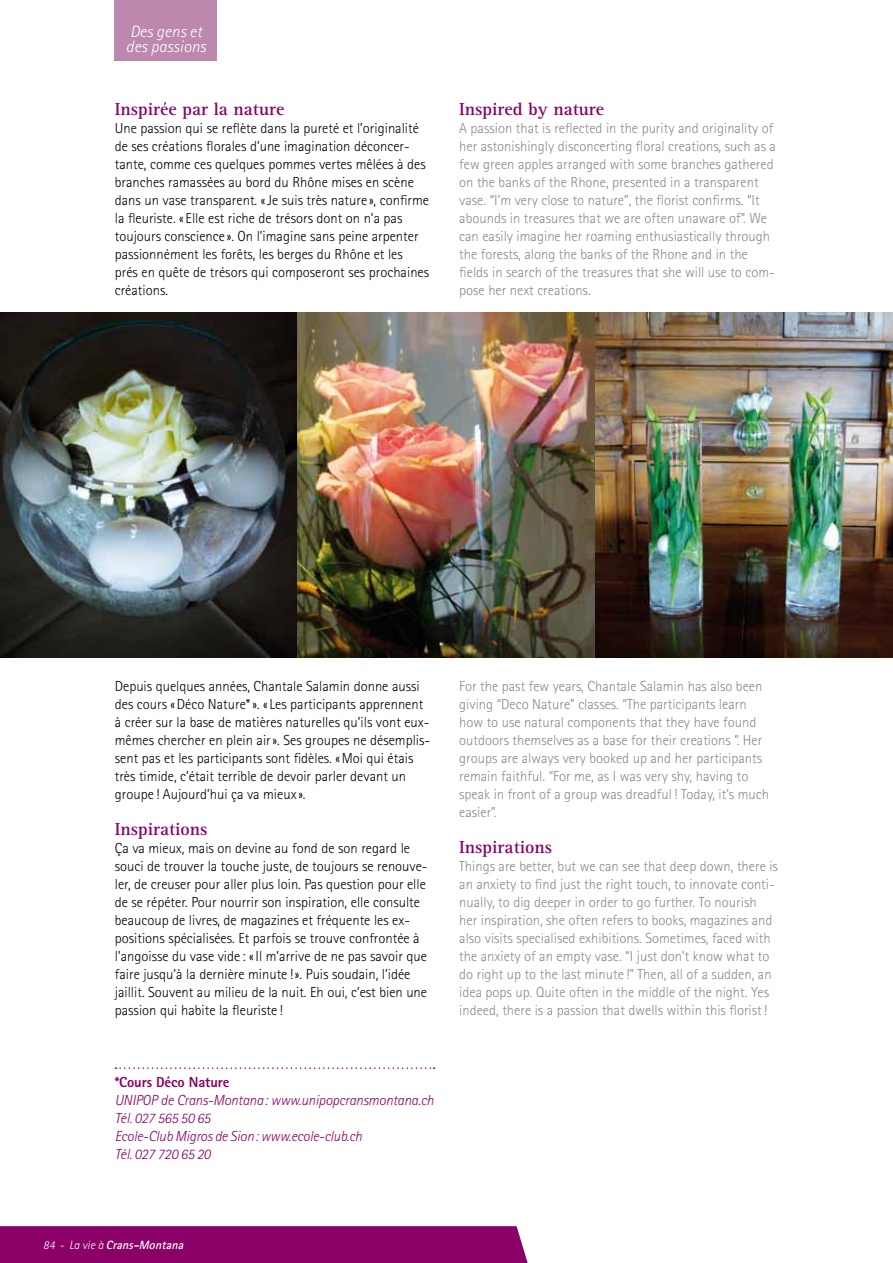
<style>
.page{position:relative;width:893px;height:1263px;background:#fff}
.page>*{position:absolute;margin:0;border:0;box-sizing:border-box;transform-origin:0 0}
.t1{font:700 18px "Rotis Serif";color:#8a0066}
.t2{font:italic 300 16.5px/15px "Rotis Sans Serif";letter-spacing:.01em;color:#fff}
.t3{font:300 14.55px/18px "Rotis Sans Serif";color:#87888a}
.t4{font:300 14.55px/18px "Rotis Sans Serif";color:#000}
.t5{font:italic 300 14.55px/18px "Rotis Sans Serif";letter-spacing:-.01em;color:#8a0066}
.t6{font:800 14.55px "Rotis Sans Serif";letter-spacing:-.01em;color:#8a0066}
.t7{font:italic 700 12px "Rotis Sans Serif";color:#fff}
.s1{font-weight:300}
</style>
<div class="page">
<div style="left:0;top:1226px;width:528px;height:37px;background:#8a0066"></div>
<div style="left:115px;top:0;width:102px;height:61px;background:#bd88ad"></div>
<svg style="left:116px;top:1067px;width:319px;height:2px"></svg>
<img style="left:0;top:313px;width:893px;height:345px">
<p class="t2" style="left:126px;top:24px;width:81px">Des gens et des passions</p>
<p class="t1" style="left:115px;top:98px;width:171px">Inspirée par la nature</p>
<p class="t4" style="left:115px;top:119px;width:316px">Une passion qui se reflète dans la pureté et l’originalité de ses créations florales d’une imagination déconcer&shy;tante, comme ces quelques pommes vertes mêlées à des branches ramassées au bord du Rhône mises en scène dans un vase transparent. «Je suis très nature », confirme la fleuriste. « Elle est riche de trésors dont on n’a pas toujours conscience ». On l’imagine sans peine arpenter passionnément les forêts, les berges du Rhône et les prés en quête de trésors qui composeront ses prochaines créations.</p>
<p class="t1" style="left:459px;top:98px;width:146px">Inspired by nature</p>
<p class="t3" style="left:459px;top:119px;width:318px">A passion that is reflected in the purity and originality of her astonishingly disconcerting floral creations, such as a few green apples arranged with some branches gathered on the banks of the Rhone, presented in a transparent vase. “I’m very close to nature”, the florist confirms. “It abounds in treasures that we are often unaware of”. We can easily imagine her roaming enthusiastically through the forests, along the banks of the Rhone and in the fields in search of the treasures that she will use to com&shy;pose her next creations.</p>
<p class="t4" style="left:115px;top:677px;width:317px">Depuis quelques années, Chantale Salamin donne aussi des cours «Déco Nature*». «Les participants apprennent à créer sur la base de matières naturelles qu’ils vont eux&shy;mêmes chercher en plein air». Ses groupes ne désemplis&shy;sent pas et les participants sont fidèles. «Moi qui étais très timide, c’était terrible de devoir parler devant un groupe ! Aujourd’hui ça va mieux ».</p>
<p class="t1" style="left:115px;top:818px;width:94px">Inspirations</p>
<p class="t4" style="left:115px;top:839px;width:314px">Ça va mieux, mais on devine au fond de son regard le souci de trouver la touche juste, de toujours se renouve&shy;ler, de creuser pour aller plus loin. Pas question pour elle de se répéter. Pour nourrir son inspiration, elle consulte beaucoup de livres, de magazines et fréquente les ex&shy;positions spécialisées. Et parfois se trouve confrontée à l’angoisse du vase vide : «Il m’arrive de ne pas savoir que faire jusqu’à la dernière minute !». Puis soudain, l’idée jaillit. Souvent au milieu de la nuit. Eh oui, c’est bien une passion qui habite la fleuriste !</p>
<p class="t6" style="left:115px;top:1073px;width:116px">*Cours Déco Nature</p>
<p class="t5" style="left:115px;top:1091px;width:320px">UNIPOP de Crans-Montana: www.unipopcransmontana.ch Tél. 027 565 50 65<br>Ecole-Club Migros de Sion: www.ecole-club.ch<br>Tél. 027 720 65 20</p>
<p class="t3" style="left:459px;top:677px;width:311px">For the past few years, Chantale Salamin has also been giving “Deco Nature” classes. “The participants learn how to use natural components that they have found outdoors themselves as a base for their creations ”. Her groups are always very booked up and her participants remain faithful. “For me, as I was very shy, having to speak in front of a group was dreadful! Today, it’s much easier”.</p>
<p class="t1" style="left:459px;top:836px;width:94px">Inspirations</p>
<p class="t3" style="left:459px;top:857px;width:320px">Things are better, but we can see that deep down, there is an anxiety to find just the right touch, to innovate conti&shy;nually, to dig deeper in order to go further. To nourish her inspiration, she often refers to books, magazines and also visits specialised exhibitions. Sometimes, faced with the anxiety of an empty vase. “I just don’t know what to do right up to the last minute !” Then, all of a sudden, an idea pops up. Quite often in the middle of the night. Yes indeed, there is a passion that dwells within this florist!</p>
<p class="t7" style="left:43px;top:1237px;width:145px"><span class="s1">8 4 - L a vie à</span> Crans-Montana</p>
</div>
